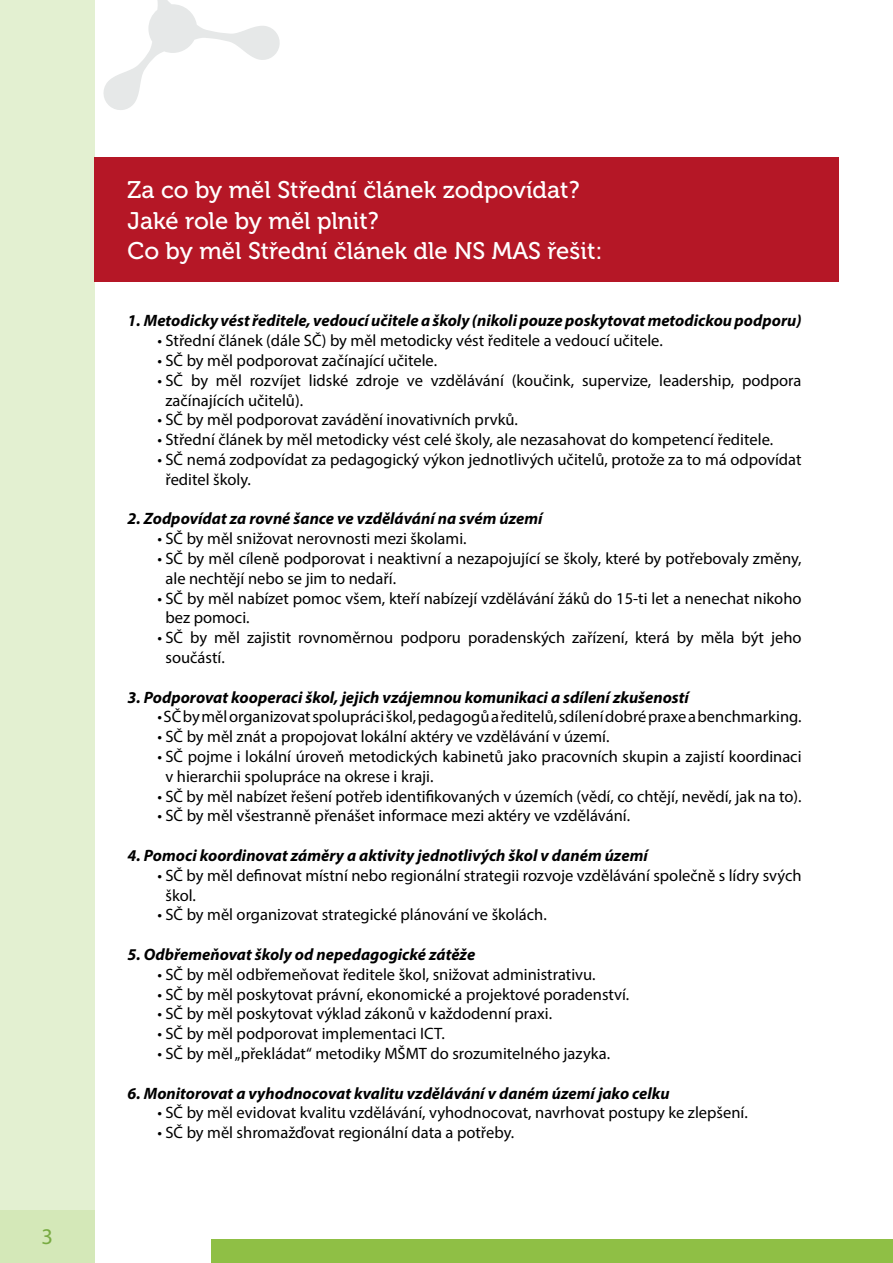
<style>
.page{position:relative;width:893px;height:1263px;background:#fff}
.page>*{position:absolute;margin:0;border:0;box-sizing:border-box;transform-origin:0 0}
.t1{font:24px/30px "Museo 500";color:#fff}
.t2{font:22.5px "Myriad Pro";color:#78ab42}
.t3{font:16.5px/19.8px "Myriad Pro";color:#000}
.t4{font:italic 700 16.5px "Myriad Pro";color:#000}
</style>
<div class="page">
<div style="left:0;top:0;width:95px;height:1211px;background:#e3f0d1"></div>
<div style="left:0;top:1211px;width:95px;height:52px;background:#d4e8b8"></div>
<svg style="left:103px;top:0;width:177px;height:110px"></svg>
<div style="left:212px;top:1239px;width:681px;height:24px;background:#8fbf45"></div>
<div style="left:95px;top:157px;width:744px;height:124px;background:#b51726"></div>
<h2 class="t2" style="left:42px;top:1223px;width:13px">3</h2>
<h1 class="t1" style="left:128px;top:176px;width:476px">Za co by měl Střední článek zodpovídat?<br>Jaké role by měl plnit?<br>Co by měl Střední článek dle NS MAS řešit:</h1>
<p class="t4" style="left:128px;top:310px;width:675px">1. Metodicky vést ředitele, vedoucí učitele a školy (nikoli pouze poskytovat metodickou podporu)</p>
<p class="t3" style="left:157px;top:330px;width:507px">• Střední článek (dále SČ) by měl metodicky vést ředitele a vedoucí učitele.</p>
<p class="t3" style="left:157px;top:350px;width:281px">• SČ by měl podporovat začínající učitele.</p>
<p class="t3" style="left:165px;top:370px;width:638px;text-indent:-8px">• SČ by měl rozvíjet lidské zdroje ve vzdělávání (koučink, supervize, leadership, podpora začínajících učitelů).</p>
<p class="t3" style="left:157px;top:410px;width:362px">• SČ by měl podporovat zavádění inovativních prvků.</p>
<p class="t3" style="left:157px;top:429px;width:617px">• Střední článek by měl metodicky vést celé školy, ale nezasahovat do kompetencí ředitele.</p>
<p class="t3" style="left:165px;top:449px;width:638px;text-indent:-8px">• SČ nemá zodpovídat za pedagogický výkon jednotlivých učitelů, protože za to má odpovídat ředitel školy.</p>
<p class="t4" style="left:128px;top:508px;width:416px">2. Zodpovídat za rovné šance ve vzdělávání na svém území</p>
<p class="t3" style="left:157px;top:528px;width:311px">• SČ by měl snižovat nerovnosti mezi školami.</p>
<p class="t3" style="left:165px;top:548px;width:638px;text-indent:-8px">• SČ by měl cíleně podporovat i neaktivní a nezapojující se školy, které by potřebovaly změny, ale nechtějí nebo se jim to nedaří.</p>
<p class="t3" style="left:165px;top:588px;width:638px;text-indent:-8px">• SČ by měl nabízet pomoc všem, kteří nabízejí vzdělávání žáků do 15-ti let a nenechat nikoho bez pomoci.</p>
<p class="t3" style="left:165px;top:627px;width:638px;text-indent:-8px">• SČ by měl zajistit rovnoměrnou podporu poradenských zařízení, která by měla být jeho součástí.</p>
<p class="t4" style="left:128px;top:686px;width:563px">3. Podporovat kooperaci škol, jejich vzájemnou komunikaci a sdílení zkušeností</p>
<p class="t3" style="left:157px;top:707px;width:646px">• SČ by měl organizovat spolupráci škol, pedagogů a ředitelů, sdílení dobré praxe a benchmarking.</p>
<p class="t3" style="left:157px;top:726px;width:454px">• SČ by měl znát a propojovat lokální aktéry ve vzdělávání v území.</p>
<p class="t3" style="left:165px;top:746px;width:638px;text-indent:-8px">• SČ pojme i lokální úroveň metodických kabinetů jako pracovních skupin a zajistí koordinaci v hierarchii spolupráce na okrese i kraji.</p>
<p class="t3" style="left:157px;top:786px;width:646px">• SČ by měl nabízet řešení potřeb identifikovaných v územích (vědí, co chtějí, nevědí, jak na to).</p>
<p class="t3" style="left:157px;top:806px;width:474px">• SČ by měl všestranně přenášet informace mezi aktéry ve vzdělávání.</p>
<p class="t4" style="left:128px;top:845px;width:522px">4. Pomoci koordinovat záměry a aktivity jednotlivých škol v daném území</p>
<p class="t3" style="left:165px;top:865px;width:638px;text-indent:-8px">• SČ by měl definovat místní nebo regionální strategii rozvoje vzdělávání společně s lídry svých škol.</p>
<p class="t3" style="left:157px;top:905px;width:391px">• SČ by měl organizovat strategické plánování ve školách.</p>
<p class="t4" style="left:128px;top:944px;width:349px">5. Odbřemeňovat školy od nepedagogické zátěže</p>
<p class="t3" style="left:157px;top:964px;width:440px">• SČ by měl odbřemeňovat ředitele škol, snižovat administrativu.</p>
<p class="t3" style="left:157px;top:984px;width:474px">• SČ by měl poskytovat právní, ekonomické a projektové poradenství.</p>
<p class="t3" style="left:157px;top:1004px;width:396px">• SČ by měl poskytovat výklad zákonů v každodenní praxi.</p>
<p class="t3" style="left:157px;top:1023px;width:289px">• SČ by měl podporovat implementaci ICT.</p>
<p class="t3" style="left:157px;top:1043px;width:454px">• SČ by měl „překládat“ metodiky MŠMT do srozumitelného jazyka.</p>
<p class="t4" style="left:128px;top:1082px;width:544px">6. Monitorovat a vyhodnocovat kvalitu vzdělávání v daném území jako celku</p>
<p class="t3" style="left:157px;top:1103px;width:592px">• SČ by měl evidovat kvalitu vzdělávání, vyhodnocovat, navrhovat postupy ke zlepšení.</p>
<p class="t3" style="left:157px;top:1122px;width:358px">• SČ by měl shromažďovat regionální data a potřeby.</p>
</div>
